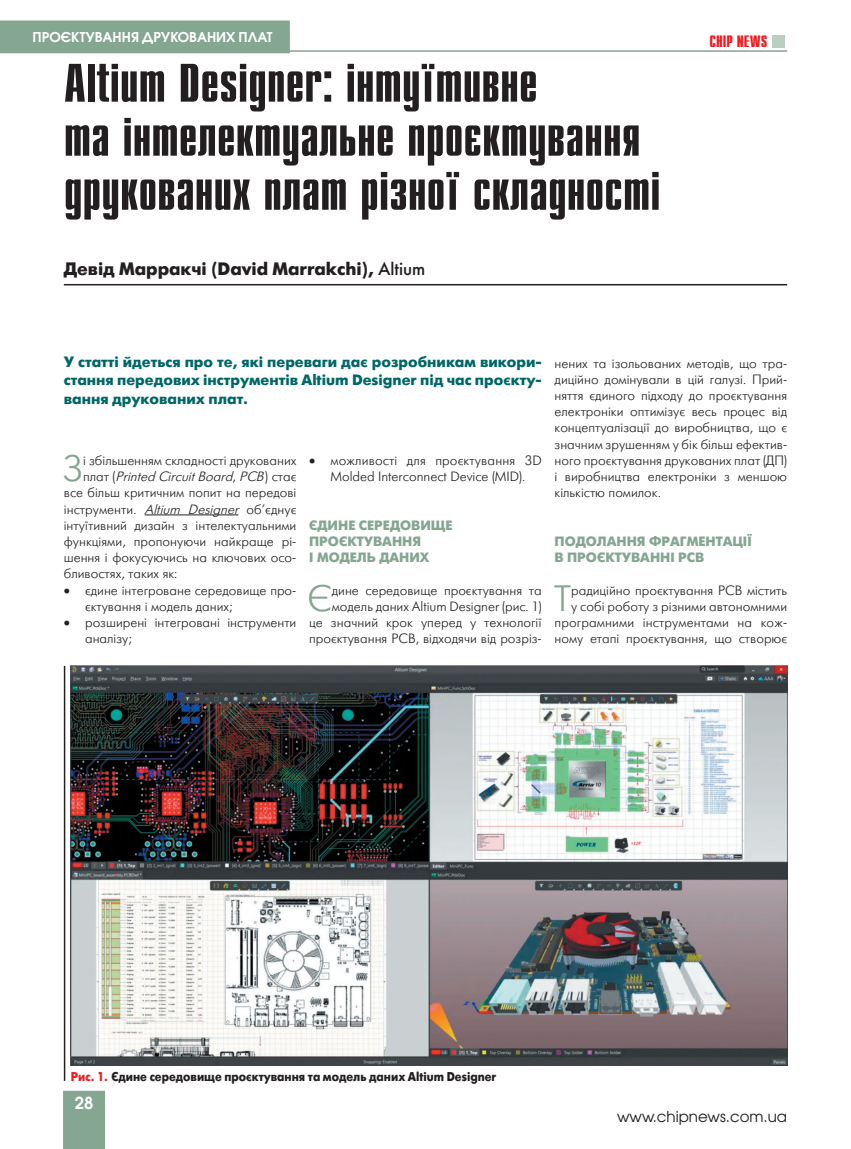
<style>
.page{position:relative;width:851px;height:1149px;background:#fff}
.page>*{position:absolute;margin:0;border:0;box-sizing:border-box;transform-origin:0 0}
.Stattja_Zagolovok{font:700 54px/54px "Compact C";color:#231f20}
.Osnovnoj_Bukviza{font:36.6px "Futuris Light C";color:#85a691}
.Stattja_Avtor{font:700 18px "Futuris C";color:#231f20}
.t1{font:700 16.5px "Compact C";color:#ee1d23}
.t2{font:600 16.5px "Avant Garde Gothic C";color:#fff}
.Stattja_Vvedenie{font:700 15px/18px "Futuris C";color:#006667;text-align:justify}
.t3{font:15px "Avant Garde Gothic C";color:#231f20}
.Osnovnoj_Bukviza-2{font:13.5px/16.2px "Futuris Light C";color:#231f20;text-align:right}
.Osnovnoj_Spisok{font:13.5px/16.2px "Futuris Light C";color:#231f20}
.Razdel{font:700 13.5px/16.2px "Futuris C";color:#85a691}
.Osnovnoj_Bukviza-3{font:italic 13.5px "Futuris Light C";color:#231f20}
.t4{font:600 13.5px "Avant Garde Gothic C";color:#fff}
.Ris_Textovka{font:700 12.75px "Futuris C";color:#231f20;scale:.9 1}
.s1{font-weight:400}
.s2{font-style:normal}
.s3{font-style:italic}
.s4{color:#ee1d23}
</style>
<div class="page">
<div style="left:0;top:21px;width:290px;height:32px;background:#85a691"></div>
<div style="left:63px;top:1090px;width:42px;height:58px;background:#85a691"></div>
<div style="left:772px;top:35px;width:12px;height:12px;background:#bacec1"></div>
<hr style="left:0;top:50px;width:787px;height:2px;background:#85a691">
<hr style="left:64px;top:665px;width:1px;height:415px;background:#231f20">
<img style="left:71px;top:665px;width:716px;height:399px">
<hr style="left:144px;top:514px;width:94px;height:1px;background:#231f20">
<hr style="left:64px;top:284px;width:723px;height:1px;background:#231f20">
<p class="t4" style="left:33px;top:29px;width:241px">ПРОЄКТУВАННЯ ДРУКОВАНИХ ПЛАТ</p>
<p class="Stattja_Zagolovok" style="left:64px;top:58px;width:598px">Altium Designer: інтуїтивне<br>та інтелектуальне проєктування друкованих плат різної складності</p>
<p class="Stattja_Avtor" style="left:64px;top:259px;width:363px">Девід Марракчі (David Marrakchi), <span class="s1">Altium</span></p>
<p class="t1" style="left:709px;top:33px;width:60px">CHIP NEWS</p>
<p class="Stattja_Vvedenie" style="left:64px;top:353px;width:479px">У статті йдеться про те, які переваги дає розробникам викори&shy;стання передових інструментів Altium Designer під час проєкту&shy;вання друкованих плат.</p>
<p class="Osnovnoj_Bukviza" style="left:63px;top:450px;width:22px">З</p>
<p class="Osnovnoj_Bukviza-2" style="left:83px;top:452px;width:215px">і збільшенням складності друкованих</p>
<p class="Osnovnoj_Bukviza-3" style="left:83px;top:469px;width:215px"><span class="s2">п л а т (</span> Printed CircuitBoard<span class="s2">,</span> PCB<span class="s2">) с т а є</span></p>
<p class="Osnovnoj_Bukviza-2" style="left:64px;top:485px;width:234px">все більш критичним попит на передові</p>
<p class="Osnovnoj_Bukviza-2" style="left:64px;top:501px;width:234px">інструменти. <span class="s3">Altium Designer</span> об’єднує</p>
<p class="Osnovnoj_Bukviza-2" style="left:64px;top:517px;width:234px">інтуїтивний дизайн з інтелектуальними</p>
<p class="Osnovnoj_Bukviza-2" style="left:64px;top:533px;width:234px">функціями, пропонуючи найкраще рі-</p>
<p class="Osnovnoj_Bukviza-2" style="left:64px;top:549px;width:234px">шення і фокусуючись на ключових осо-</p>
<p class="Osnovnoj_Bukviza-2" style="left:64px;top:566px;width:115px">бливостях, таких як:</p>
<p class="Osnovnoj_Spisok" style="left:85px;top:582px;width:213px;text-indent:-21px">• єдине інтегроване середовище про&shy;єктування і модель даних;</p>
<p class="Osnovnoj_Spisok" style="left:85px;top:614px;width:213px;text-indent:-21px">• розширені інтегровані інструменти аналізу;</p>
<p class="Osnovnoj_Spisok" style="left:309px;top:452px;width:234px;text-align:center">• можливості для проєктування 3D<br>Molded Interconnect Device (MID).</p>
<p class="Razdel" style="left:309px;top:517px;width:145px">ЄДИНЕ СЕРЕДОВИЩЕ<br>ПРОЄКТУВАННЯ<br>І МОДЕЛЬ ДАНИХ</p>
<p class="Osnovnoj_Bukviza" style="left:307px;top:579px;width:26px">Є</p>
<p class="Osnovnoj_Bukviza-2" style="left:309px;top:582px;width:234px">дине середовище проєктування та модель даних Altium Designer (рис. 1)<br>це значний крок уперед у технології проєктування PCB, відходячи від розріз-</p>
<p class="Osnovnoj_Bukviza-2" style="left:554px;top:355px;width:234px;text-align:justify">нених та ізольованих методів, що тра&shy;диційно домінували в цій галузі. Прий&shy;няття єдиного підходу до проєктування електроніки оптимізує весь процес від концептуалізації до виробництва, що є значним зрушенням у бік більш ефектив&shy;ного проєктування друкованих плат (ДП) і виробництва електроніки з меншою кількістю помилок.</p>
<p class="Razdel" style="left:554px;top:533px;width:199px">ПОДОЛАННЯ ФРАГМЕНТАЦІЇ<br>В ПРОЄКТУВАННІ PCB</p>
<p class="Osnovnoj_Bukviza" style="left:554px;top:579px;width:19px">Т</p>
<p class="Osnovnoj_Bukviza-2" style="left:554px;top:582px;width:234px">радиційно проєктування PCB містить<br>у собі роботу з різними автономними програмними інструментами на кож&shy;ному етапі проєктування, що створює</p>
<p class="Ris_Textovka" style="left:71px;top:1068px;width:474px"><span class="s4">Рис. 1.</span> Єдине середовище проєктування та модель даних Altium Designer</p>
<p class="t2" style="left:75px;top:1092px;width:20px">28</p>
<p class="t3" style="left:617px;top:1106px;width:171px">www.chipnews.com.ua</p>
</div>
